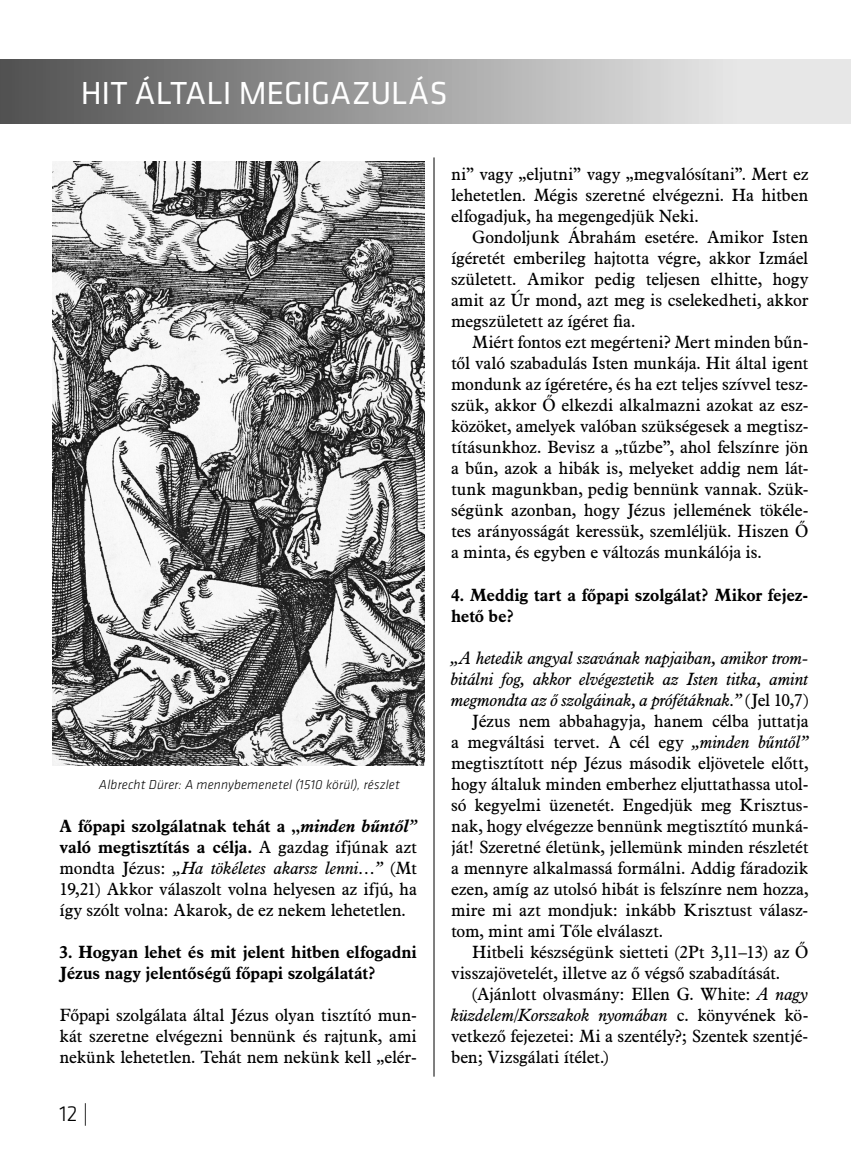
<style>
.page{position:relative;width:851px;height:1149px;background:#fff}
.page>*{position:absolute;margin:0;border:0;box-sizing:border-box;transform-origin:0 0}
.t1{font:33px "Klavika CH";letter-spacing:-.01em;color:#fff}
.t2{font:300 22.5px "Klavika CH";color:#000}
.t3{font:17.25px/21px "Aldine 721 BT";letter-spacing:-.005em;color:#000;text-align:justify}
.t4{font:italic 17.25px "Aldine 721 BT";letter-spacing:-.01em;color:#000}
.t5{font:700 17.25px/21px "Aldine 721 BT";letter-spacing:-.01em;color:#000}
.t6{font:italic 300 13.5px "Klavika CH";letter-spacing:.01em;color:#000}
.s1{font-weight:700}
.s2{font-weight:700;font-style:italic}
.s3{font-style:italic}
.s4{font-style:normal}
</style>
<div class="page">
<div style="left:0;top:60px;width:850px;height:63px;background:linear-gradient(to right,#525252,#f8f8f8)"></div>
<hr style="left:850px;top:60px;width:1px;height:63px;background:#e7e7e7">
<img style="left:52px;top:162px;width:372px;height:603px">
<hr style="left:433px;top:157px;width:1px;height:919px;background:#000">
<h1 class="t1" style="left:81px;top:71px;width:368px">HIT ÁLTALI MEGIGAZULÁS</h1>
<p class="t6" style="left:99px;top:776px;width:302px">Albrecht Dürer: A mennybemenetel (1510 körül), részlet</p>
<p class="t3" style="left:60px;top:814px;width:359px"><span class="s1">A főpapi szolgálatnak tehát a „</span><span class="s2">minden bűntől” </span><span class="s1">való megtisztítás a célja.</span> A gazdag ifjúnak azt mondta Jézus: <span class="s3">„Ha tökéletes akarsz lenni…”</span> (Mt 19,21) Akkor válaszolt volna helyesen az ifjú, ha így szólt volna: Akarok, de ez nekem lehetetlen.</p>
<p class="t5" style="left:60px;top:940px;width:359px">3. Hogyan lehet és mit jelent hitben elfogadni<br>Jézus nagy jelentőségű főpapi szolgálatát?</p>
<p class="t3" style="left:60px;top:1003px;width:359px">Főpapi szolgálata által Jézus olyan tisztító mun&shy;kát szeretne elvégezni bennünk és rajtunk, ami nekünk lehetetlen. Tehát nem nekünk kell „elér-</p>
<h2 class="t2" style="left:60px;top:1099px;width:30px">12 |</h2>
<p class="t3" style="left:451px;top:163px;width:359px">ni” vagy „eljutni” vagy „megvalósítani”. Mert ez lehetetlen. Mégis szeretné elvégezni. Ha hitben elfogadjuk, ha megengedjük Neki.</p>
<p class="t3" style="left:451px;top:226px;width:359px;text-indent:21px">Gondoljunk Ábrahám esetére. Amikor Isten ígéretét emberileg hajtotta végre, akkor Iz máel született. Amikor pedig teljesen elhitte, hogy amit az Úr mond, azt meg is cselekedheti, akkor megszületett az ígéret fia.</p>
<p class="t3" style="left:451px;top:331px;width:359px;text-indent:21px">Miért fontos ezt megérteni? Mert minden bűn&shy;től való szabadulás Isten munkája. Hit által igent mondunk az ígéretére, és ha ezt teljes szívvel tesz&shy;szük, akkor Ő elkezdi alkalmazni azokat az esz&shy;közöket, amelyek valóban szükségesek a megtisz&shy;tításunkhoz. Bevisz a „tűzbe”, ahol felszínre jön a bűn, azok a hibák is, melyeket addig nem lát&shy;tunk magunkban, pedig bennünk vannak. Szük&shy;ségünk azonban, hogy Jézus jellemének tökéle&shy;tes arányosságát keressük, szemléljük. Hiszen Ő a minta, és egyben e változás munkálója is.</p>
<p class="t5" style="left:451px;top:583px;width:359px">4. Meddig tart a főpapi szolgálat? Mikor fejez&shy;hető be?</p>
<p class="t4" style="left:451px;top:646px;width:359px">„A hetedik angyal szavának napjaiban, amikor trom-</p>
<p class="t4" style="left:451px;top:667px;width:359px">bitálni fog, akkor elvégeztetik az Isten titka, amint</p>
<p class="t4" style="left:451px;top:688px;width:359px">megmondta az ő szolgáinak, a prófétáknak.” <span class="s4">(Jel 10,7)</span></p>
<p class="t3" style="left:472px;top:709px;width:337px">Jézus nem abbahagyja, hanem célba juttatja</p>
<p class="t3" style="left:451px;top:730px;width:359px">a megváltási tervet. A cél egy <span class="s3">„minden bűntől”</span></p>
<p class="t3" style="left:451px;top:751px;width:359px">megtisztított nép Jézus második eljövetele előtt,</p>
<p class="t3" style="left:451px;top:772px;width:359px">hogy általuk minden emberhez eljuttathassa utol-</p>
<p class="t3" style="left:451px;top:793px;width:359px">só kegyelmi üzenetét. Engedjük meg Krisztus-</p>
<p class="t3" style="left:451px;top:814px;width:359px">nak, hogy elvégezze bennünk megtisztító munká-</p>
<p class="t3" style="left:451px;top:835px;width:359px">ját! Szeretné életünk, jellemünk minden részletét</p>
<p class="t3" style="left:451px;top:856px;width:359px">a mennyre alkalmassá formálni. Addig fáradozik</p>
<p class="t3" style="left:451px;top:877px;width:359px">ezen, amíg az utolsó hibát is felszínre nem hozza,</p>
<p class="t3" style="left:451px;top:898px;width:359px">mire mi azt mondjuk: inkább Krisztust válasz-</p>
<p class="t3" style="left:451px;top:919px;width:213px">tom, mint ami Tőle elválaszt.</p>
<p class="t3" style="left:472px;top:940px;width:337px">Hitbeli készségünk sietteti (2Pt 3,11–13) az Ő</p>
<p class="t3" style="left:451px;top:961px;width:330px">visszajövetelét, illetve az ő végső szabadítását.</p>
<p class="t3" style="left:472px;top:982px;width:337px">(Ajánlott olvasmány: Ellen G. White: <span class="s3">A nagy</span></p>
<p class="t4" style="left:451px;top:1003px;width:359px">küzdelem/Korszakok nyomában <span class="s4">c. könyvének kö-</span></p>
<p class="t3" style="left:451px;top:1024px;width:359px">vetkező fejezetei: Mi a szentély?; Szentek szentjé-</p>
<p class="t3" style="left:451px;top:1045px;width:159px">ben; Vizsgálati ítélet.)</p>
</div>
